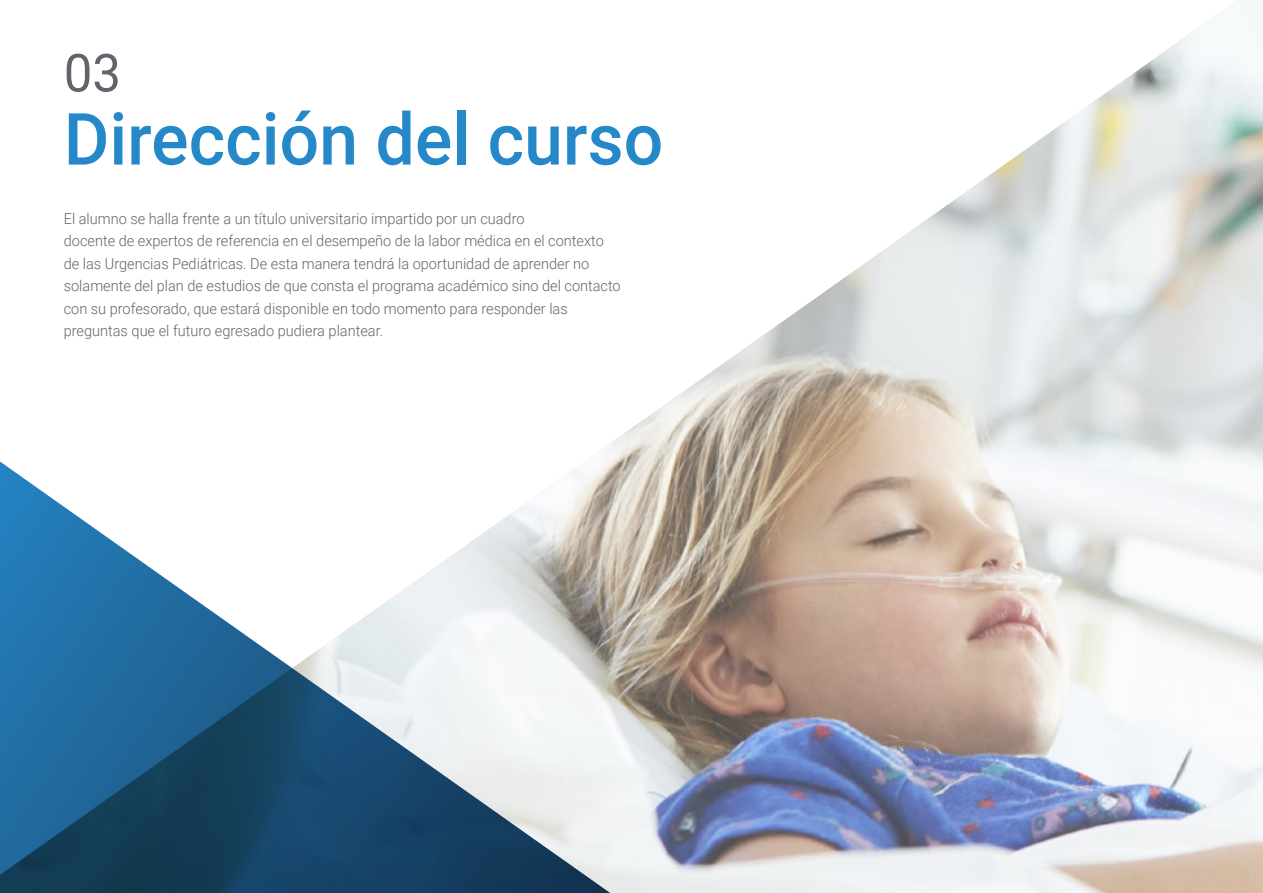
<style>
.page{position:relative;width:1263px;height:893px;background:#fff}
.page>*{position:absolute;margin:0;border:0;box-sizing:border-box;transform-origin:0 0}
.t1{font:500 72px "Roboto";color:#2488c9}
.t2{font:52.5px "Roboto";color:#61646a}
.t3{font:300 15px/22.5px "Roboto";color:#61646a}
</style>
<div class="page">
<img style="left:607px;top:0;width:656px;height:893px">
<svg style="left:0;top:446px;width:640px;height:447px"></svg>
<h2 class="t2" style="left:64px;top:36px;width:59px">03</h2>
<h1 class="t1" style="left:64px;top:89px;width:601px">Dirección del curso</h1>
<p class="t3" style="left:64px;top:207px;width:558px">El alumno se halla frente a un título universitario impartido por un cuadro<br>docente de expertos de referencia en el desempeño de la labor médica en el contexto de las Urgencias Pediátricas. De esta manera tendrá la oportunidad de aprender no solamente del plan de estudios de que consta el programa académico sino del contacto con su profesorado, que estará disponible en todo momento para responder las preguntas que el futuro egresado pudiera plantear.</p>
</div>
